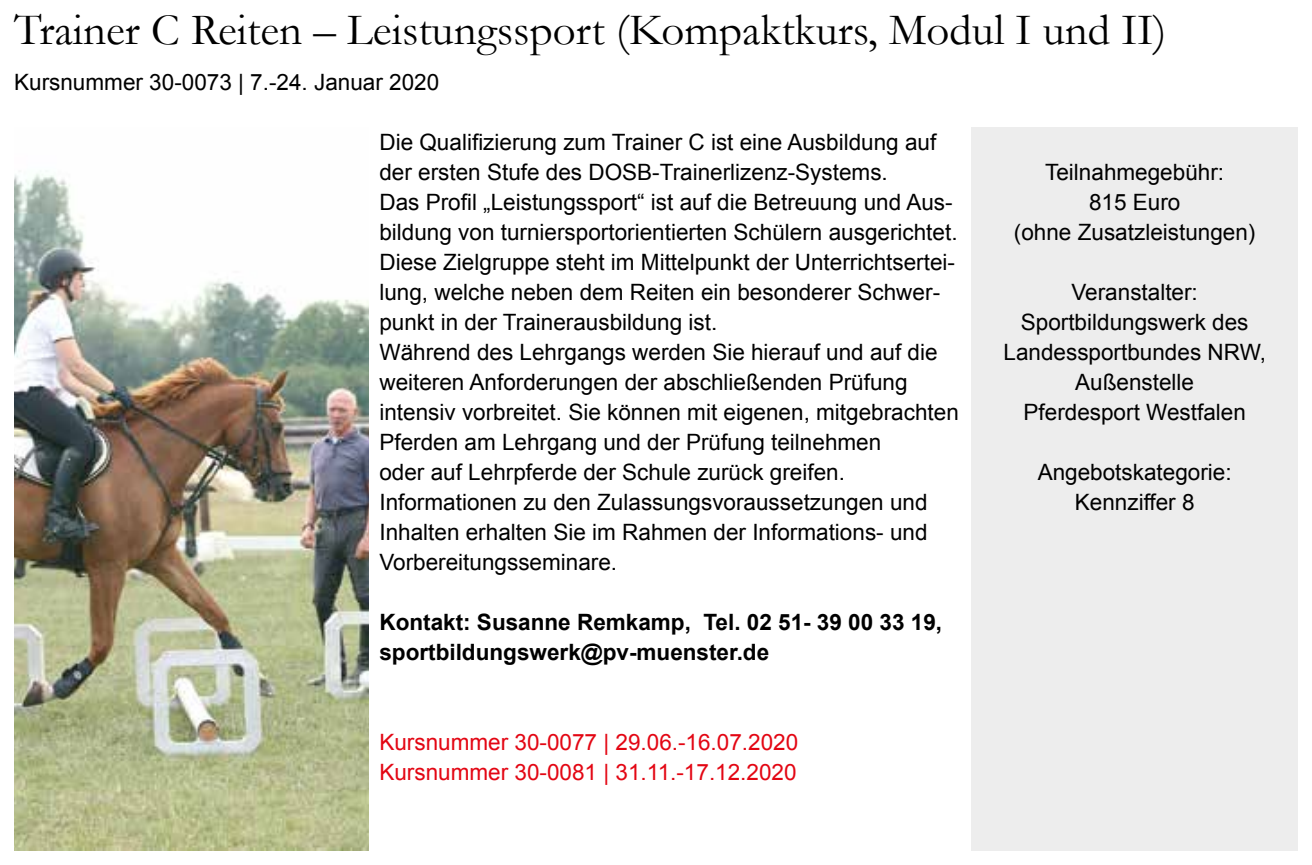
<style>
.page{position:relative;width:1312px;height:865px;background:#fff}
.page>*{position:absolute;margin:0;border:0;box-sizing:border-box;transform-origin:0 0}
.t1{font:45px "Garamond";color:#000}
.t2{font:22.5px/30px "Arial";color:#000;text-align:center}
.t3{font:700 22.5px/30px "Arial";color:#000}
.t4{font:22.5px/30px "Arial";color:#e30613}
</style>
<div class="page">
<div style="left:971px;top:128px;width:326px;height:722px;background:#ededed"></div>
<img style="left:14px;top:171px;width:355px;height:679px">
<h1 class="t1" style="left:14px;top:3px;width:1153px">Trainer C Reiten – Leistungssport (Kompaktkurs, Modul I und II)</h1>
<p class="t2" style="left:14px;top:67px;width:426px">Kursnummer 30-0073 | 7.-24. Januar 2020</p>
<p class="t2" style="left:379px;top:127px;width:581px;text-align:left">Die Qualifizierung zum Trainer C ist eine Ausbildung auf der ersten Stufe des DOSB-Trainerlizenz-Systems.<br>Das Profil „Leistungssport“ ist auf die Betreuung und Aus&shy;bildung von turniersportorientierten Schülern ausgerichtet.<br>Diese Zielgruppe steht im Mittelpunkt der Unterrichtsertei&shy;lung, welche neben dem Reiten ein besonderer Schwer&shy;punkt in der Trainerausbildung ist.<br>Während des Lehrgangs werden Sie hierauf und auf die weiteren Anforderungen der abschließenden Prüfung intensiv vorbreitet. Sie können mit eigenen, mitgebrachten Pferden am Lehrgang und der Prüfung teilnehmen<br>oder auf Lehrpferde der Schule zurück greifen.<br>Informationen zu den Zulassungsvoraussetzungen und Inhalten erhalten Sie im Rahmen der Informations- und Vorbereitungsseminare.</p>
<p class="t3" style="left:379px;top:608px;width:564px">Kontakt: Susanne Remkamp, Tel. 02 51- 39 00 33 19, sportbildungswerk@pv-muenster.de</p>
<p class="t4" style="left:379px;top:727px;width:420px">Kursnummer 30-0077 | 29.06.-16.07.2020<br>Kursnummer 30-0081 | 31.11.-17.12.2020</p>
<p class="t2" style="left:1013px;top:157px;width:243px">Teilnahmegebühr:<br>815 Euro<br>(ohne Zusatzleistungen)</p>
<p class="t2" style="left:1003px;top:277px;width:264px">Veranstalter:<br>Sportbildungswerk des<br>Landessportbundes NRW,<br>Außenstelle<br>Pferdesport Westfalen</p>
<p class="t2" style="left:1037px;top:457px;width:195px">Angebotskategorie:<br>Kennziffer 8</p>
</div>
